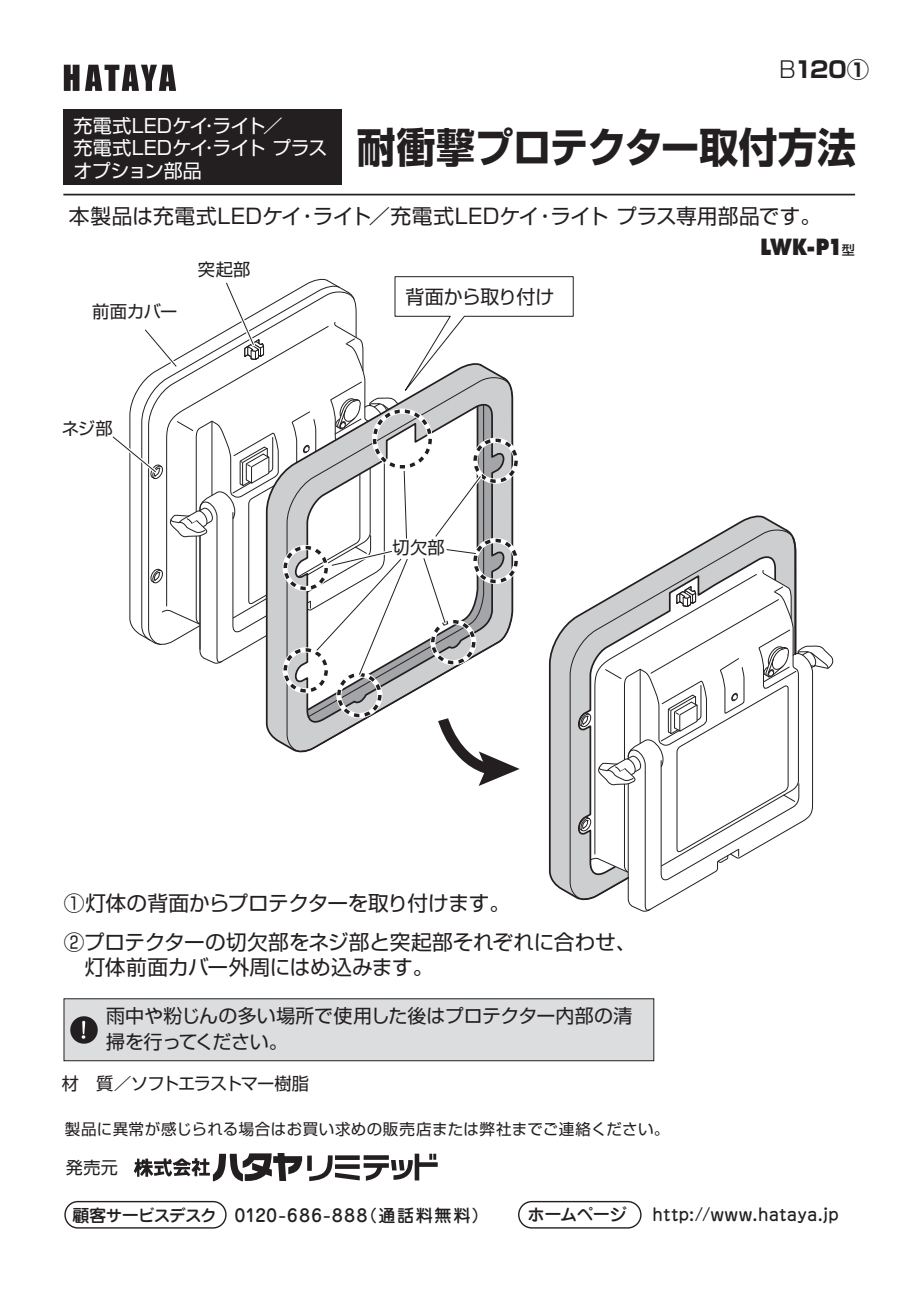
<style>
.page{position:relative;width:919px;height:1289px;background:#fff}
.page>*{position:absolute;margin:0;border:0;box-sizing:border-box;transform-origin:0 0}
.t1{font:700 41.25px "Shin Go";letter-spacing:-.01em;color:#231f20;scale:.94 1}
.t2{font:700 22.35px "Shin Go";color:#231f20}
.t3{font:800 21.75px "Futura Std";color:#231f20;scale:.85 1}
.t4{font:20.7px/25.8px "Shin Go";letter-spacing:-.005em;color:#231f20}
.t5{font:20.7px "Shin Go";letter-spacing:.015em;color:#231f20}
.t6{font:18.9px/26px "Shin Go";letter-spacing:-.01em;color:#231f20}
.t7{font:18.9px/22.5px "Shin Go";color:#fff}
.t8{font:17.25px "Shin Go";letter-spacing:-.07em;color:#231f20}
.t9{font:17.25px "Shin Go";letter-spacing:-.035em;color:#231f20}
.t10{font:500 17.1px "Jun 34";letter-spacing:.01em;color:#231f20}
.t11{font:16.95px "Shin Go";color:#231f20}
.t12{font:15.6px "Shin Go";letter-spacing:.025em;color:#231f20}
.s1{font-weight:300}
.s2{font-family:"Shin Go";font-weight:500;font-size:13.2px}
</style>
<div class="page">
<svg style="left:64px;top:65px;width:15px;height:26px"></svg>
<svg style="left:85px;top:65px;width:91px;height:26px"></svg>
<hr style="left:63px;top:194px;width:792px;height:1px;background:#231f20">
<svg style="left:134px;top:1153px;width:168px;height:28px"></svg>
<div style="left:307px;top:1155px;width:5px;height:15px;background:#231f20"></div>
<svg style="left:309px;top:1153px;width:128px;height:27px"></svg>
<div style="left:63px;top:109px;width:278px;height:76px;background:#231f20"></div>
<div style="left:64px;top:998px;width:590px;height:63px;background:#dcdddf;border:1px solid #231f20"></div>
<svg style="left:70px;top:1016px;width:28px;height:28px"></svg>
<div style="left:64px;top:1200px;width:162px;height:28px;border:1px solid #231f20;border-radius:13px"></div>
<div style="left:518px;top:1200px;width:123px;height:28px;border:1px solid #231f20;border-radius:13px"></div>
<svg style="left:112px;top:276px;width:722px;height:636px"></svg>
<p class="t7" style="left:73px;top:113px;width:255px">充電式LEDケイ･ライト／<br>充電式LEDケイ･ライト プラスオプション部品</p>
<p class="t2" style="left:779px;top:55px;width:92px"><span class="s1">B</span>120①</p>
<h1 class="t1" style="left:357px;top:120px;width:533px">耐衝撃プロテクター取付方法</h1>
<p class="t5" style="left:69px;top:203px;width:753px">本製品は充電式LEDケイ・ライト／充電式LEDケイ・ライト プラス専用部品です。</p>
<p class="t9" style="left:92px;top:300px;width:87px">前面カバー</p>
<p class="t9" style="left:198px;top:258px;width:54px">突起部</p>
<p class="t9" style="left:62px;top:417px;width:53px">ネジ部</p>
<p class="t6" style="left:405px;top:282px;width:150px">背面から取り付け</p>
<p class="t9" style="left:392px;top:536px;width:54px">切欠部</p>
<p class="t3" style="left:760px;top:233px;width:112px">LWK-P1<span class="s2">型</span></p>
<p class="t4" style="left:64px;top:889px;width:448px">①灯体の背面からプロテクターを取り付けます。</p>
<p class="t4" style="left:64px;top:927px;width:574px">②プロテクターの切欠部をネジ部と突起部それぞれに合わせ、　灯体前面カバー外周にはめ込みます。</p>
<p class="t6" style="left:106px;top:1001px;width:527px">雨中や粉じんの多い場所で使用した後はプロテクター内部の清掃を行ってください。</p>
<p class="t8" style="left:62px;top:1072px;width:249px">材　質／ソフトエラストマー樹脂</p>
<p class="t12" style="left:65px;top:1118px;width:606px">製品に異常が感じられる場合はお買い求めの販売店または弊社までご連絡ください。</p>
<p class="t11" style="left:66px;top:1155px;width:53px">発売元</p>
<p class="t10" style="left:72px;top:1203px;width:418px">顧客サービスデスク 0120-686-888（通話料無料）</p>
<p class="t10" style="left:527px;top:1202px;width:313px">ホームページ　 http://www.hataya.jp</p>
</div>
